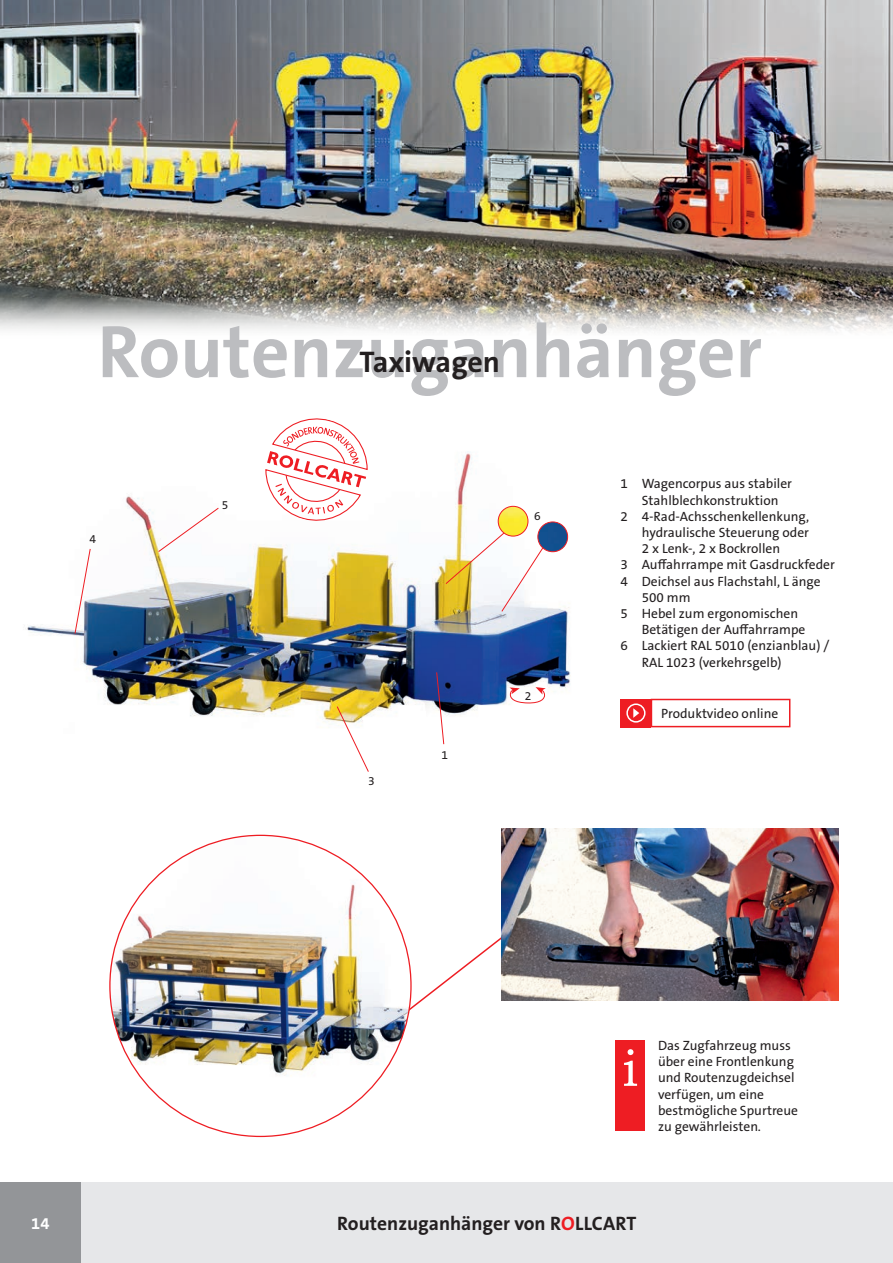
<style>
.page{position:relative;width:893px;height:1263px;background:#fff}
.page>*{position:absolute;margin:0;border:0;box-sizing:border-box;transform-origin:0 0}
.t1{font:700 75px "The Sans B W7";color:#bcbdc0}
.t2{font:52.2px "Bookman Old Style";color:#fff}
.t3{font:700 30px "The Sans B W7";color:#231f20}
.t4{font:700 19.5px "The Sans B W7";color:#231f20}
.t5{font:700 16.5px "The Sans B W7";color:#fff}
.t6{font:13.5px/16.2px "The Sans B W5 Plain";color:#231f20}
.t7{font:12px "The Sans B W5 Plain";color:#231f20}
.s1{font-size:18px}
.s2{color:#ee1d23}
</style>
<div class="page">
<div style="left:0;top:1182px;width:893px;height:81px;background:#e6e7e9"></div>
<div style="left:0;top:1182px;width:81px;height:81px;background:#939598"></div>
<img style="left:25px;top:451px;width:546px;height:271px">
<svg style="left:265px;top:418px;width:103px;height:106px"></svg>
<svg style="left:445px;top:519px;width:111px;height:93px"></svg>
<svg style="left:157px;top:507px;width:63px;height:46px"></svg>
<svg style="left:74px;top:548px;width:17px;height:86px"></svg>
<img style="left:498px;top:506px;width:30px;height:30px;border-radius:15px">
<div style="left:498px;top:506px;width:30px;height:30px;border:1px solid #ee1d23;border-radius:50%"></div>
<img style="left:538px;top:522px;width:30px;height:30px;border-radius:15px">
<div style="left:538px;top:522px;width:30px;height:30px;border:1px solid #ee1d23;border-radius:50%"></div>
<svg style="left:509px;top:687px;width:37px;height:17px"></svg>
<svg style="left:336px;top:705px;width:33px;height:67px"></svg>
<svg style="left:411px;top:914px;width:91px;height:96px"></svg>
<svg style="left:436px;top:671px;width:9px;height:74px"></svg>
<img style="left:110px;top:835px;width:301px;height:270px">
<img style="left:502px;top:828px;width:337px;height:173px">
<div style="left:615px;top:1041px;width:30px;height:90px;background:#ee1d23"></div>
<div style="left:620px;top:699px;width:31px;height:28px;background:#ee1d23"></div>
<div style="left:651px;top:699px;width:139px;height:28px;background:#fff;border:2px solid #ee1d23"></div>
<div style="left:626px;top:703px;width:19px;height:20px;border:2px solid #fff;border-radius:50%"></div>
<svg style="left:633px;top:708px;width:6px;height:10px"></svg>
<img style="left:0;top:0;width:893px;height:331px">
<h1 class="t1" style="left:97px;top:304px;width:666px">Routenzuganhänger</h1>
<h3 class="t3" style="left:359px;top:342px;width:142px">Taxiwagen</h3>
<p class="t7" style="left:89px;top:532px;width:8px">4</p>
<p class="t7" style="left:222px;top:497px;width:8px">5</p>
<p class="t7" style="left:368px;top:774px;width:8px">3</p>
<p class="t7" style="left:442px;top:747px;width:8px">1</p>
<p class="t7" style="left:534px;top:508px;width:8px">6</p>
<p class="t7" style="left:525px;top:688px;width:8px">2</p>
<p class="t6" style="left:620px;top:476px;width:173px">1 Wagencorpus aus stabiler</p>
<p class="t6" style="left:642px;top:492px;width:138px">Stahlblechkonstruktion</p>
<p class="t6" style="left:620px;top:508px;width:190px">2 4-Rad-Achsschenkellenkung,</p>
<p class="t6" style="left:642px;top:524px;width:169px">hydraulische Steuerung oder</p>
<p class="t6" style="left:642px;top:541px;width:140px">2 x Lenk-, 2 x Bockrollen</p>
<p class="t6" style="left:620px;top:557px;width:216px">3 Auffahrrampe mit Gasdruckfeder</p>
<p class="t6" style="left:620px;top:573px;width:202px">4 Deichsel aus Flachstahl, L änge</p>
<p class="t6" style="left:642px;top:589px;width:50px">500 mm</p>
<p class="t6" style="left:620px;top:605px;width:179px">5 Hebel zum ergonomischen</p>
<p class="t6" style="left:642px;top:622px;width:165px">Betätigen der Auffahrrampe</p>
<p class="t6" style="left:620px;top:638px;width:210px">6 Lackiert RAL 5010 (enzianblau) /</p>
<p class="t6" style="left:642px;top:654px;width:141px">RAL 1023 (verkehrsgelb)</p>
<p class="t6" style="left:661px;top:705px;width:119px">Produktvideo online</p>
<h2 class="t2" style="left:622px;top:1038px;width:17px">i</h2>
<p class="t6" style="left:658px;top:1037px;width:142px">Das Zugfahrzeug muss über eine Frontlenkung und Routenzugdeichsel verfügen, um eine bestmögliche Spurtreue zu gewährleisten.</p>
<p class="t5" style="left:29px;top:1212px;width:22px"><span class="s1">4</span>1 4</p>
<h3 class="t4" style="left:337px;top:1211px;width:301px">Routenzuganhänger von R<span class="s2">O</span>LLCART</h3>
</div>
